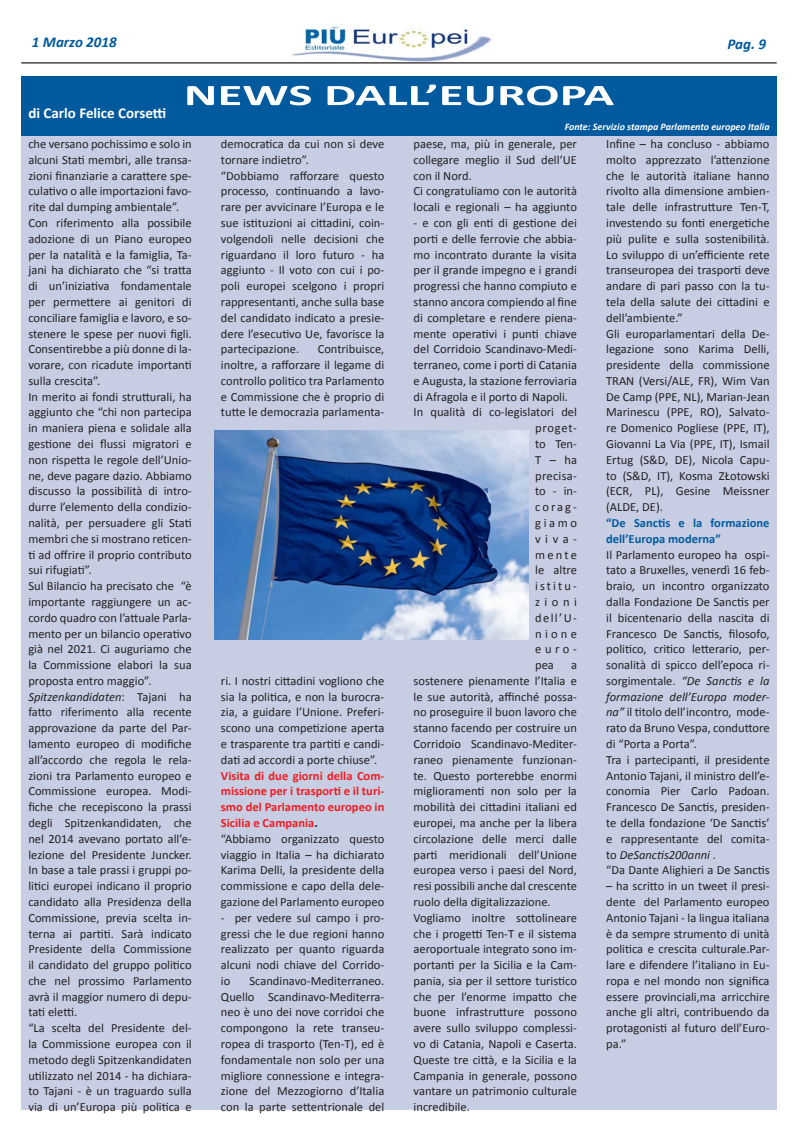
<style>
.page{position:relative;width:798px;height:1134px;background:#fff}
.page>*{position:absolute;margin:0;border:0;box-sizing:border-box;transform-origin:0 0}
.t1{font:700 30px "Calibri";color:#fff;scale:1.7 1}
.t2{font:700 15px "Calibri";color:#fff}
.t3{font:italic 700 15px "Calibri";color:#015a9d}
.t4{font:12.5px/15.8px "Calibri";color:#231f20}
.t5{font:700 12.5px/15.8px "Calibri";color:#015a9d}
.t6{font:12.5px "Calibri";letter-spacing:.02em;color:#231f20}
.t7{font:italic 700 10px "Calibri";color:#fff}
.s1{font-style:italic}
.s2{font-weight:700;color:#ee1d23}
.s3{font-weight:700}
</style>
<div class="page">
<img style="left:292px;top:24px;width:200px;height:38px">
<hr style="left:21px;top:62px;width:755px;height:2px;background:#231f20">
<div style="left:21px;top:136px;width:755px;height:973px;background:#c7cee4"></div>
<div style="left:21px;top:76px;width:755px;height:60px;background:#015a9d"></div>
<img style="left:214px;top:430px;width:314px;height:209px">
<p class="t3" style="left:32px;top:33px;width:86px">1 Marzo 2018</p>
<p class="t3" style="left:727px;top:34px;width:40px">Pag. 9</p>
<p class="t2" style="left:28px;top:103px;width:139px">di Carlo Felice Corsetti</p>
<h1 class="t1" style="left:184px;top:76px;width:254px">NEWS DALL’EUROPA</h1>
<p class="t7" style="left:564px;top:120px;width:206px">Fonte: Servizio stampa Parlamento europeo Italia</p>
<p class="t4" style="left:28px;top:136px;width:165px">che versano pochissimo e solo in alcuni Stati membri, alle transa&shy;zioni finanziarie a carattere spe&shy;culativo o alle importazioni favo&shy;rite dal dumping ambientale”.<br>Con riferimento alla possibile adozione di un Piano europeo per la natalità e la famiglia, Ta&shy;jani ha dichiarato che “si tratta di un’iniziativa fondamentale per permettere ai genitori di conciliare famiglia e lavoro, e so&shy;stenere le spese per nuovi figli.<br>Consentirebbe a più donne di la&shy;vorare, con ricadute importanti sulla crescita”.<br>In merito ai fondi strutturali, ha aggiunto che “chi non partecipa in maniera piena e solidale alla gestione dei flussi migratori e non rispetta le regole dell’Unio&shy;ne, deve pagare dazio. Abbiamo discusso la possibilità di intro&shy;durre l’elemento della condizio&shy;nalità, per persuadere gli Stati membri che si mostrano reticen&shy;ti ad offrire il proprio contributo sui rifugiati”.<br>Sul Bilancio ha precisato che “è importante raggiungere un ac&shy;cordo quadro con l’attuale Parla&shy;mento per un bilancio operativo già nel 2021. Ci auguriamo che la Commissione elabori la sua proposta entro maggio”.<br><span class="s1">Spitzenkandidaten</span>: Tajani ha fatto riferimento alla recente approvazione da parte del Par&shy;lamento europeo di modifiche all’accordo che regola le rela&shy;zioni tra Parlamento europeo e<br>Commissione europea. Modi&shy;fiche che recepiscono la prassi degli Spitzenkandidaten, che nel 2014 avevano portato all’e&shy;lezione del Presidente Juncker.<br>In base a tale prassi i gruppi po&shy;litici europei indicano il proprio candidato alla Presidenza della<br>Commissione, previa scelta in&shy;terna ai partiti. Sarà indicato<br>Presidente della Commissione il candidato del gruppo politico che nel prossimo Parlamento avrà il maggior numero di depu&shy;tati eletti.<br>“La scelta del Presidente del&shy;la Commissione europea con il metodo degli Spitzenkandidaten utilizzato nel 2014 - ha dichiara&shy;to Tajani - è un traguardo sulla via di un’Europa più politica e</p>
<p class="t4" style="left:221px;top:136px;width:165px">democratica da cui non si deve tornare indietro”.<br>“Dobbiamo rafforzare questo processo, continuando a lavo&shy;rare per avvicinare l’Europa e le sue istituzioni ai cittadini, coin&shy;volgendoli nelle decisioni che riguardano il loro futuro - ha aggiunto - Il voto con cui i po&shy;poli europei scelgono i propri rappresentanti, anche sulla base del candidato indicato a presie&shy;dere l’esecutivo Ue, favorisce la partecipazione.</p>
<p class="t4" style="left:221px;top:341px;width:165px;text-align:justify;text-indent:97px">Contribuisce, inoltre, a rafforzare il legame di controllo politico tra Parlamento e Commissione che è proprio di tutte le democrazia parlamenta-</p>
<p class="t4" style="left:221px;top:673px;width:165px;text-align:justify">ri. I nostri cittadini vogliono che sia la politica, e non la burocra&shy;zia, a guidare l’Unione. Preferi&shy;scono una competizione aperta e trasparente tra partiti e candi&shy;dati ad accordi a porte chiuse”.</p>
<p class="t4" style="left:221px;top:768px;width:165px"><span class="s2">Visita di due giorni della Com&shy;missione per i trasporti e il turi&shy;smo del Parlamento europeo in<br>Sicilia e Campania</span><span class="s3">.<br></span>“Abbiamo organizzato questo viaggio in Italia – ha dichiarato<br>Karima Delli, la presidente della commissione e capo della dele&shy;gazione del Parlamento europeo</p>
<p class="t4" style="left:221px;top:910px;width:165px;text-align:justify">- per vedere sul campo i pro&shy;gressi che le due regioni hanno realizzato per quanto riguarda alcuni nodi chiave del Corrido&shy;io</p>
<p class="t4" style="left:221px;top:973px;width:165px;text-align:justify;text-indent:28px">Scandinavo-Mediterraneo.<br>Quello Scandinavo-Mediterra&shy;neo è uno dei nove corridoi che compongono la rete transeu&shy;ropea di trasporto (Ten-T), ed è fondamentale non solo per una migliore connessione e integra&shy;zione del Mezzogiorno d’Italia con la parte settentrionale del</p>
<p class="t4" style="left:413px;top:136px;width:165px">paese, ma, più in generale, per collegare meglio il Sud dell’UE con il Nord.<br>Ci congratuliamo con le autorità locali e regionali – ha aggiunto</p>
<p class="t4" style="left:413px;top:215px;width:165px">- e con gli enti di gestione dei</p>
<p class="t4" style="left:413px;top:231px;width:165px">porti e delle ferrovie che abbia-</p>
<p class="t4" style="left:413px;top:247px;width:165px">mo incontrato durante la visita</p>
<p class="t4" style="left:413px;top:262px;width:165px">per il grande impegno e i grandi</p>
<p class="t4" style="left:413px;top:278px;width:165px">progressi che hanno compiuto e</p>
<p class="t4" style="left:413px;top:294px;width:165px">stanno ancora compiendo al fine</p>
<p class="t4" style="left:413px;top:310px;width:165px">di completare e rendere piena-</p>
<p class="t4" style="left:413px;top:325px;width:165px">mente operativi i punti chiave</p>
<p class="t4" style="left:413px;top:341px;width:165px">del Corridoio Scandinavo-Medi-</p>
<p class="t4" style="left:413px;top:357px;width:165px">terraneo, come i porti di Catania</p>
<p class="t4" style="left:413px;top:373px;width:165px">e Augusta, la stazione ferroviaria</p>
<p class="t4" style="left:413px;top:389px;width:156px">di Afragola e il porto di Napoli.</p>
<p class="t4" style="left:413px;top:404px;width:165px">In qualità di co-legislatori del</p>
<p class="t4" style="left:535px;top:420px;width:43px">proget-</p>
<p class="t4" style="left:535px;top:436px;width:43px">to Ten-</p>
<p class="t4" style="left:535px;top:452px;width:43px">T – ha</p>
<p class="t6" style="left:535px;top:468px;width:43px">precisa-</p>
<p class="t4" style="left:535px;top:483px;width:43px">to - in-</p>
<p class="t4" style="left:535px;top:499px;width:43px">corag-</p>
<p class="t4" style="left:535px;top:515px;width:43px">giamo</p>
<p class="t4" style="left:535px;top:531px;width:43px">viva-</p>
<p class="t4" style="left:535px;top:547px;width:43px">mente</p>
<p class="t4" style="left:535px;top:562px;width:43px">le altre</p>
<p class="t4" style="left:535px;top:578px;width:43px">istitu-</p>
<p class="t4" style="left:535px;top:594px;width:43px">zioni</p>
<p class="t4" style="left:535px;top:610px;width:43px">dell’U-</p>
<p class="t4" style="left:535px;top:625px;width:43px">nione</p>
<p class="t4" style="left:535px;top:641px;width:43px">euro-</p>
<p class="t4" style="left:535px;top:657px;width:20px">pea</p>
<p class="t4" style="left:413px;top:657px;width:165px;text-indent:157px">a sostenere pienamente l’Italia e le sue autorità, affinché possa&shy;no proseguire il buon lavoro che stanno facendo per costruire un<br>Corridoio Scandinavo-Mediter&shy;raneo pienamente funzionan&shy;te. Questo porterebbe enormi miglioramenti non solo per la mobilità dei cittadini italiani ed europei, ma anche per la libera circolazione delle merci dalle parti meridionali dell’Unione europea verso i paesi del Nord, resi possibili anche dal crescente ruolo della digitalizzazione.<br>Vogliamo inoltre sottolineare che i progetti Ten-T e il sistema aeroportuale integrato sono im&shy;portanti per la Sicilia e la Cam&shy;pania, sia per il settore turistico che per l’enorme impatto che buone infrastrutture possono avere sullo sviluppo complessi&shy;vo di Catania, Napoli e Caserta.<br>Queste tre città, e la Sicilia e la<br>Campania in generale, possono vantare un patrimonio culturale incredibile.</p>
<p class="t4" style="left:606px;top:136px;width:165px">Infine – ha concluso - abbiamo molto apprezzato l’attenzione che le autorità italiane hanno rivolto alla dimensione ambien&shy;tale delle infrastrutture Ten-T, investendo su fonti energetiche più pulite e sulla sostenibilità.<br>Lo sviluppo di un’efficiente rete transeuropea dei trasporti deve andare di pari passo con la tu&shy;tela della salute dei cittadini e dell’ambiente.”<br>Gli europarlamentari della De&shy;legazione sono Karima Delli, presidente della commissione<br>TRAN (Versi/ALE, FR), Wim Van<br>De Camp (PPE, NL), Marian-Jean<br>Marinescu (PPE, RO), Salvato&shy;re Domenico Pogliese (PPE, IT),<br>Giovanni La Via (PPE, IT), Ismail<br>Ertug (S&amp;D, DE), Nicola Capu&shy;to (S&amp;D, IT), Kosma ZŁotowski (ECR, PL), Gesine Meissner (ALDE, DE).</p>
<p class="t5" style="left:606px;top:515px;width:165px">“De Sanctis e la formazione dell’Europa moderna”</p>
<p class="t4" style="left:606px;top:547px;width:165px">Il Parlamento europeo ha ospi&shy;tato a Bruxelles, venerdì 16 feb&shy;braio<span class="s1">,</span> un incontro organizzato dalla Fondazione De Sanctis per il bicentenario della nascita di<br>Francesco De Sanctis, filosofo, politico, critico letterario, per&shy;sonalità di spicco dell’epoca ri&shy;sorgimentale. <span class="s1">“De Sanctis e la formazione dell’Europa moder&shy;na”</span> il titolo dell’incontro, mode&shy;rato da Bruno Vespa, conduttore di “Porta a Porta”.<br>Tra i partecipanti, il presidente<br>Antonio Tajani, il ministro dell’e&shy;conomia Pier Carlo Padoan.<br>Francesco De Sanctis, presiden&shy;te della fondazione ‘De Sanctis’ e rappresentante del comita&shy;to <span class="s1">DeSanctis200anni</span> .<br>“Da Dante Alighieri a De Sanctis</p>
<p class="t4" style="left:606px;top:878px;width:165px;text-align:justify">– ha scritto in un tweet il presi&shy;dente del Parlamento europeo Antonio Tajani - la lingua italiana è da sempre strumento di unità politica e crescita culturale.Par&shy;lare e difendere l’italiano in Eu&shy;ropa e nel mondo non significa essere provinciali,ma arricchire anche gli altri, contribuendo da protagonisti al futuro dell’Euro&shy;pa.”</p>
</div>
